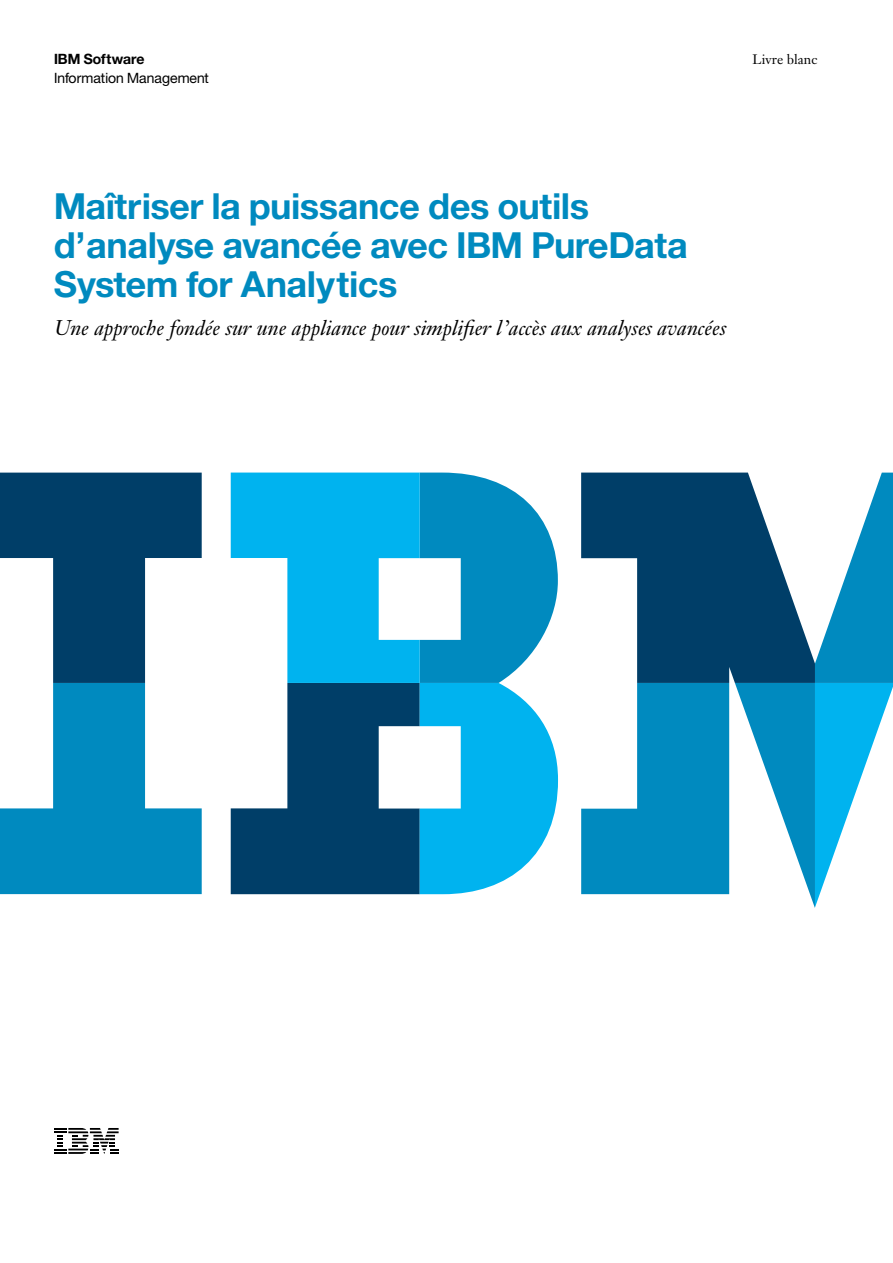
<style>
.page{position:relative;width:893px;height:1263px;background:#fff}
.page>*{position:absolute;margin:0;border:0;box-sizing:border-box;transform-origin:0 0}
.t1{font:36px/39px "Helv Neue Boldfor IBM";color:#008abf}
.t2{font:italic 21px "Janson Text LT Pro";color:#000}
.t3{font:14.25px "Helv Neue Romanfor IBM";color:#000}
.t4{font:14.25px "Helv Neue Boldfor IBM";color:#000}
.t5{font:13.5px "Janson Text LT Pro";color:#000}
</style>
<div class="page">
<svg style="left:54px;top:1128px;width:65px;height:26px"></svg>
<svg style="left:581px;top:473px;width:234px;height:210px;fill:#003e68"></svg>
<svg style="left:0;top:473px;width:202px;height:421px"></svg>
<svg style="left:581px;top:683px;width:234px;height:225px;fill:#008abf"></svg>
<svg style="left:815px;top:473px;width:78px;height:434px"></svg>
<svg style="left:231px;top:473px;width:327px;height:421px"></svg>
<p class="t4" style="left:54px;top:50px;width:92px">IBM Software</p>
<p class="t5" style="left:753px;top:51px;width:66px">Livre blanc</p>
<p class="t3" style="left:54px;top:69px;width:156px">Information Management</p>
<p class="t1" style="left:54px;top:186px;width:635px">Maîtriser la puissance des outils d’analyse avancée avec IBM PureData<br>System for Analytics</p>
<p class="t2" style="left:54px;top:314px;width:674px">Une approche fondée sur une appliance pour simplifier l’accès aux analyses avancées</p>
</div>
